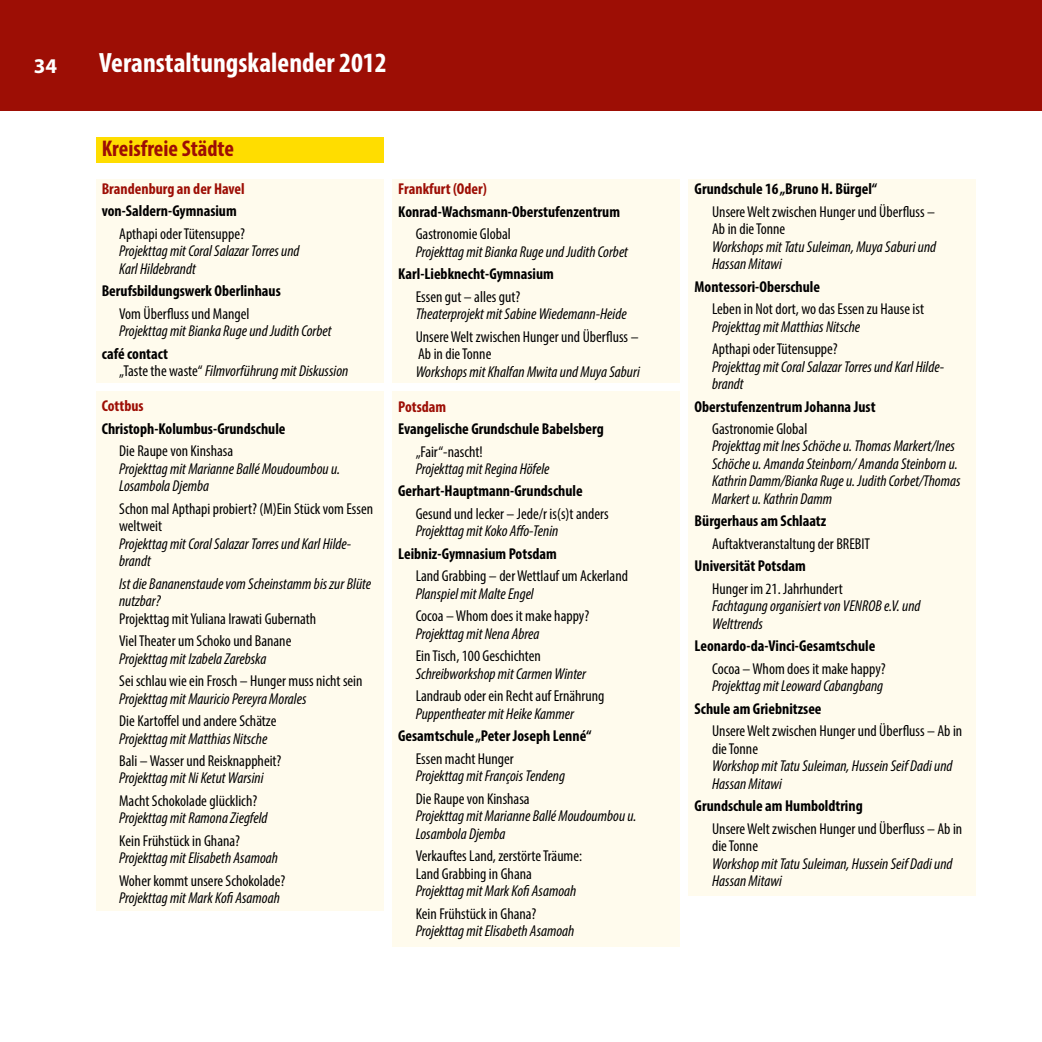
<style>
.page{position:relative;width:1042px;height:1042px;background:#fff}
.page>*{position:absolute;margin:0;border:0;box-sizing:border-box;transform-origin:0 0}
.t1{font:700 condensed 28px "Myriad Pro";color:#fff}
.t2{font:700 condensed 22.75px "Myriad Pro";color:#9d0e05}
.t3{font:21px "Myriad MM 700 600";color:#fff}
.t4{font:italic condensed 15.75px/17.5px "Myriad Pro";color:#000}
.t5{font:condensed 15.75px/17.5px "Myriad Pro";color:#000}
.t6{font:700 condensed 15.75px "Myriad Pro";color:#000}
.t7{font:700 condensed 15.75px "Myriad Pro";color:#9d0e05}
.s1{font-weight:700;font-style:normal}
.s2{font-style:normal}
</style>
<div class="page">
<div style="left:0;top:0;width:1042px;height:111px;background:#9d0e05"></div>
<div style="left:96px;top:179px;width:288px;height:203px;background:#fffbed"></div>
<div style="left:96px;top:391px;width:288px;height:519px;background:#fffbed"></div>
<div style="left:392px;top:179px;width:288px;height:203px;background:#fffbed"></div>
<div style="left:392px;top:391px;width:288px;height:555px;background:#fffbed"></div>
<div style="left:688px;top:179px;width:288px;height:716px;background:#fffbed"></div>
<div style="left:96px;top:137px;width:288px;height:25px;background:#fd0"></div>
<h3 class="t3" style="left:34px;top:56px;width:25px">34</h3>
<h1 class="t1" style="left:99px;top:46px;width:289px">Veranstaltungskalender 2012</h1>
<h2 class="t2" style="left:102px;top:135px;width:134px">Kreisfreie Städte</h2>
<p class="t7" style="left:102px;top:179px;width:145px">Brandenburg an der Havel</p>
<p class="t6" style="left:102px;top:201px;width:137px">von-Saldern-Gymnasium</p>
<p class="t5" style="left:119px;top:225px;width:127px">Apthapi oder Tütensuppe?</p>
<p class="t4" style="left:119px;top:242px;width:182px">Projekttag mit Coral Salazar Torres und<br>Karl Hildebrandt</p>
<p class="t6" style="left:102px;top:281px;width:181px">Berufsbildungswerk Oberlinhaus</p>
<p class="t5" style="left:119px;top:305px;width:132px">Vom Überfluss und Mangel</p>
<p class="t4" style="left:119px;top:322px;width:214px">Projekttag mit Bianka Ruge und Judith Corbet</p>
<p class="t4" style="left:119px;top:344px;width:231px;text-indent:-17px"><span class="s1">café contact<br></span><span class="s2">„Taste the waste“</span> Filmvorführung mit Diskussion</p>
<p class="t7" style="left:102px;top:396px;width:43px">Cottbus</p>
<p class="t6" style="left:102px;top:418px;width:185px">Christoph-Kolumbus-Grundschule</p>
<p class="t5" style="left:119px;top:442px;width:115px">Die Raupe von Kinshasa</p>
<p class="t4" style="left:119px;top:459px;width:222px">Projekttag mit Marianne Ballé Moudoumbou u.<br>Losambola Djemba</p>
<p class="t5" style="left:119px;top:499px;width:255px">Schon mal Apthapi probiert? (M)Ein Stück vom Essen weltweit</p>
<p class="t4" style="left:119px;top:534px;width:234px">Projekttag mit Coral Salazar Torres und Karl Hilde&shy;brandt</p>
<p class="t4" style="left:119px;top:574px;width:253px">Ist die Bananenstaude vom Scheinstamm bis zur Blüte nutzbar?</p>
<p class="t5" style="left:119px;top:607px;width:198px;line-height:22.4px">Projekttag mit Yuliana Irawati Gubernath<br>Viel Theater um Schoko und Banane</p>
<p class="t4" style="left:119px;top:649px;width:149px">Projekttag mit Izabela Zarebska</p>
<p class="t5" style="left:119px;top:672px;width:245px">Sei schlau wie ein Frosch – Hunger muss nicht sein</p>
<p class="t4" style="left:119px;top:689px;width:189px">Projekttag mit Mauricio Pereyra Morales</p>
<p class="t5" style="left:119px;top:712px;width:159px">Die Kartoffel und andere Schätze</p>
<p class="t4" style="left:119px;top:729px;width:150px">Projekttag mit Matthias Nitsche</p>
<p class="t5" style="left:119px;top:752px;width:164px">Bali – Wasser und Reisknappheit?</p>
<p class="t4" style="left:119px;top:769px;width:146px">Projekttag mit Ni Ketut Warsini</p>
<p class="t5" style="left:119px;top:792px;width:140px">Macht Schokolade glücklich?</p>
<p class="t4" style="left:119px;top:809px;width:150px">Projekttag mit Ramona Ziegfeld</p>
<p class="t5" style="left:119px;top:832px;width:122px">Kein Frühstück in Ghana?</p>
<p class="t4" style="left:119px;top:849px;width:160px">Projekttag mit Elisabeth Asamoah</p>
<p class="t5" style="left:119px;top:872px;width:168px">Woher kommt unsere Schokolade?</p>
<p class="t4" style="left:119px;top:889px;width:162px">Projekttag mit Mark Kofi Asamoah</p>
<p class="t7" style="left:398px;top:179px;width:90px">Frankfurt (Oder)</p>
<p class="t6" style="left:398px;top:202px;width:223px">Konrad-Wachsmann-Oberstufenzentrum</p>
<p class="t5" style="left:416px;top:225px;width:97px">Gastronomie Global</p>
<p class="t4" style="left:416px;top:242px;width:214px">Projekttag mit Bianka Ruge und Judith Corbet</p>
<p class="t6" style="left:398px;top:264px;width:157px">Karl-Liebknecht-Gymnasium</p>
<p class="t5" style="left:416px;top:287px;width:106px">Essen gut – alles gut?</p>
<p class="t4" style="left:416px;top:305px;width:213px">Theaterprojekt mit Sabine Wiedemann-Heide</p>
<p class="t5" style="left:416px;top:327px;width:224px">Unsere Welt zwischen Hunger und Überfluss –<br>Ab in die Tonne</p>
<p class="t4" style="left:416px;top:362px;width:226px">Workshops mit Khalfan Mwita und Muya Saburi</p>
<p class="t7" style="left:398px;top:396px;width:50px">Potsdam</p>
<p class="t6" style="left:398px;top:419px;width:207px">Evangelische Grundschule Babelsberg</p>
<p class="t5" style="left:416px;top:442px;width:68px">„Fair“-nascht!</p>
<p class="t4" style="left:416px;top:460px;width:135px">Projekttag mit Regina Höfele</p>
<p class="t6" style="left:398px;top:481px;width:186px">Gerhart-Hauptmann-Grundschule</p>
<p class="t5" style="left:416px;top:505px;width:194px">Gesund und lecker – Jede/r is(s)t anders</p>
<p class="t4" style="left:416px;top:522px;width:144px">Projekttag mit Koko Affo-Tenin</p>
<p class="t6" style="left:398px;top:544px;width:160px">Leibniz-Gymnasium Potsdam</p>
<p class="t5" style="left:416px;top:567px;width:214px">Land Grabbing – der Wettlauf um Ackerland</p>
<p class="t4" style="left:416px;top:585px;width:120px">Planspiel mit Malte Engel</p>
<p class="t5" style="left:416px;top:607px;width:175px">Cocoa – Whom does it make happy?</p>
<p class="t4" style="left:416px;top:625px;width:125px">Projekttag mit Nena Abrea</p>
<p class="t5" style="left:416px;top:647px;width:127px">Ein Tisch, 100 Geschichten</p>
<p class="t4" style="left:416px;top:664px;width:172px">Schreibworkshop mit Carmen Winter</p>
<p class="t5" style="left:416px;top:687px;width:190px">Landraub oder ein Recht auf Ernährung</p>
<p class="t4" style="left:416px;top:704px;width:160px">Puppentheater mit Heike Kammer</p>
<p class="t6" style="left:398px;top:726px;width:195px">Gesamtschule „Peter Joseph Lenné“</p>
<p class="t5" style="left:416px;top:749px;width:100px">Essen macht Hunger</p>
<p class="t4" style="left:416px;top:767px;width:151px">Projekttag mit François Tendeng</p>
<p class="t5" style="left:416px;top:789px;width:115px">Die Raupe von Kinshasa</p>
<p class="t4" style="left:416px;top:807px;width:222px">Projekttag mit Marianne Ballé Moudoumbou u.<br>Losambola Djemba</p>
<p class="t5" style="left:416px;top:847px;width:168px">Verkauftes Land, zerstörte Träume:<br>Land Grabbing in Ghana</p>
<p class="t4" style="left:416px;top:882px;width:162px">Projekttag mit Mark Kofi Asamoah</p>
<p class="t5" style="left:416px;top:904px;width:122px">Kein Frühstück in Ghana?</p>
<p class="t4" style="left:416px;top:922px;width:160px">Projekttag mit Elisabeth Asamoah</p>
<p class="t6" style="left:694px;top:179px;width:184px">Grundschule 16 „Bruno H. Bürgel“</p>
<p class="t5" style="left:712px;top:202px;width:224px">Unsere Welt zwischen Hunger und Überfluss –<br>Ab in die Tonne</p>
<p class="t4" style="left:712px;top:237px;width:226px">Workshops mit Tatu Suleiman, Muya Saburi und<br>Hassan Mitawi</p>
<p class="t6" style="left:694px;top:276px;width:127px">Montessori-Oberschule</p>
<p class="t5" style="left:712px;top:300px;width:213px">Leben in Not dort, wo das Essen zu Hause ist</p>
<p class="t4" style="left:712px;top:317px;width:150px">Projekttag mit Matthias Nitsche</p>
<p class="t5" style="left:712px;top:340px;width:127px">Apthapi oder Tütensuppe?</p>
<p class="t4" style="left:712px;top:357px;width:234px">Projekttag mit Coral Salazar Torres und Karl Hilde&shy;brandt</p>
<p class="t6" style="left:694px;top:396px;width:182px">Oberstufenzentrum Johanna Just</p>
<p class="t5" style="left:712px;top:420px;width:97px">Gastronomie Global</p>
<p class="t4" style="left:712px;top:437px;width:250px">Projekttag mit Ines Schöche u. Thomas Markert/Ines Schöche u. Amanda Steinborn/ Amanda Steinborn u.<br>Kathrin Damm/Bianka Ruge u. Judith Corbet/Thomas Markert u. Kathrin Damm</p>
<p class="t6" style="left:694px;top:511px;width:133px">Bürgerhaus am Schlaatz</p>
<p class="t5" style="left:712px;top:535px;width:160px">Auftaktveranstaltung der BREBIT</p>
<p class="t6" style="left:694px;top:556px;width:113px">Universität Potsdam</p>
<p class="t5" style="left:712px;top:580px;width:132px">Hunger im 21. Jahrhundert</p>
<p class="t4" style="left:712px;top:597px;width:210px">Fachtagung organisiert von VENROB e.V. und<br>Welttrends</p>
<p class="t6" style="left:694px;top:636px;width:182px">Leonardo-da-Vinci-Gesamtschule</p>
<p class="t5" style="left:712px;top:659px;width:175px">Cocoa – Whom does it make happy?</p>
<p class="t4" style="left:712px;top:677px;width:173px">Projekttag mit Leoward Cabangbang</p>
<p class="t6" style="left:694px;top:698px;width:128px">Schule am Griebnitzsee</p>
<p class="t5" style="left:712px;top:722px;width:252px">Unsere Welt zwischen Hunger und Überfluss – Ab in die Tonne</p>
<p class="t4" style="left:712px;top:757px;width:242px">Workshop mit Tatu Suleiman, Hussein Seif Dadi und<br>Hassan Mitawi</p>
<p class="t6" style="left:694px;top:796px;width:170px">Grundschule am Humboldtring</p>
<p class="t5" style="left:712px;top:819px;width:252px">Unsere Welt zwischen Hunger und Überfluss – Ab in die Tonne</p>
<p class="t4" style="left:712px;top:854px;width:242px">Workshop mit Tatu Suleiman, Hussein Seif Dadi und<br>Hassan Mitawi</p>
</div>
